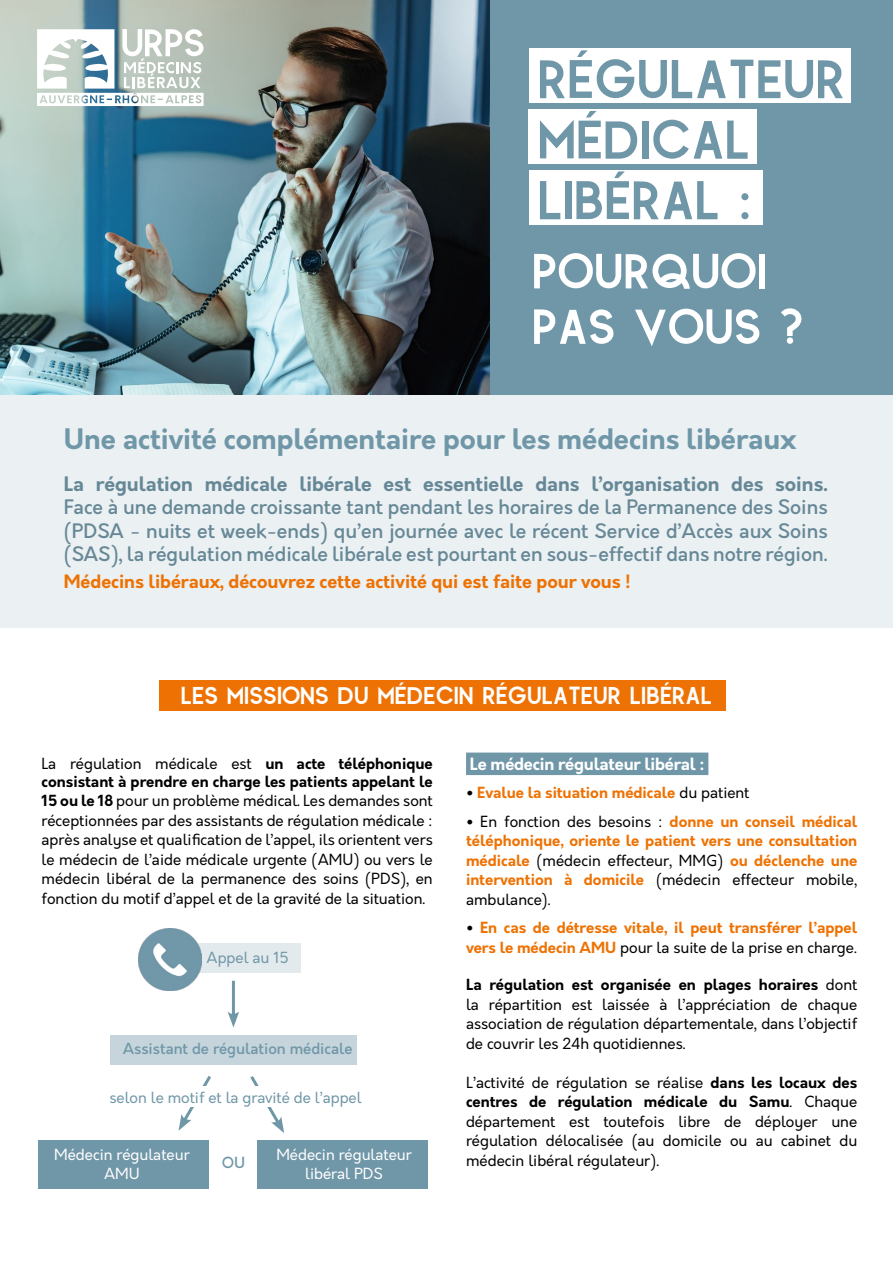
<style>
.page{position:relative;width:893px;height:1263px;background:#fff}
.page>*{position:absolute;margin:0;border:0;box-sizing:border-box;transform-origin:0 0}
.t1{font:79.8px/60.6px "Quirk";color:#7097a8}
.t2{font:72px/55.5px "Quirk";color:#fff}
.t3{font:36px "Quirk";color:#fff}
.t4{font:700 27.6px "Orkney";color:#7097a8}
.t5{font:500 19.5px/23.4px "Orkney";color:#668896;text-align:justify}
.t6{font:700 19.5px "Orkney";color:#668896}
.t7{font:700 18px "Orkney";color:#ee7203}
.t8{font:700 16.5px "Orkney";letter-spacing:-.01em;color:#fff}
.t9{font:15px/19.5px "Orkney";color:#000;text-align:justify}
.t10{font:700 15px/19.5px "Orkney";color:#ee7203;text-align:justify}
.t11{font:700 15px/18px "Orkney";color:#000}
.t12{font:15px/19.5px "Orkney";color:#fff;text-align:center}
.t13{font:15px "Orkney";color:#7097a8}
.t14{font:500 15px "Orkney";color:#7097a8}
.s1{font-weight:400}
.s2{font-weight:700}
.s3{color:#000}
.s4{font-weight:400;color:#000}
</style>
<div class="page">
<div style="left:0;top:394px;width:893px;height:234px;background:#ebf0f3"></div>
<div style="left:480px;top:0;width:413px;height:394px;background:#7097a8"></div>
<div style="left:529px;top:48px;width:321px;height:55px;background:#fff"></div>
<div style="left:529px;top:110px;width:228px;height:54px;background:#fff"></div>
<div style="left:529px;top:170px;width:234px;height:55px;background:#fff"></div>
<img style="left:0;top:1px;width:489px;height:393px">
<div style="left:159px;top:680px;width:566px;height:31px;background:#ee7203"></div>
<div style="left:194px;top:943px;width:107px;height:30px;background:#e2eaed"></div>
<img style="left:139px;top:928px;width:62px;height:62px">
<div style="left:110px;top:1035px;width:247px;height:30px;background:#c6d5dc"></div>
<div style="left:38px;top:1140px;width:170px;height:48px;background:#7097a8"></div>
<div style="left:257px;top:1140px;width:170px;height:48px;background:#7097a8"></div>
<hr style="left:232px;top:981px;width:3px;height:36px;background:#7097a8">
<svg style="left:228px;top:1012px;width:11px;height:15px"></svg>
<svg style="left:179px;top:1076px;width:32px;height:55px"></svg>
<svg style="left:250px;top:1076px;width:34px;height:57px"></svg>
<div style="left:110px;top:1086px;width:247px;height:21px;background:#fff"></div>
<div style="left:466px;top:752px;width:242px;height:23px;background:#7097a8"></div>
<svg style="left:37px;top:29px;width:167px;height:77px"></svg>
<h1 class="t1" style="left:538px;top:43px;width:309px">RÉGULATEUR<br>MÉDICAL<br>LIBÉRAL :</h1>
<h2 class="t2" style="left:532px;top:238px;width:273px">POURQUOI<br>PAS VOUS ?</h2>
<h3 class="t4" style="left:64px;top:421px;width:734px">Une activité complémentaire pour les médecins libéraux</h3>
<h3 class="t6" style="left:64px;top:470px;width:765px">La régulation médicale libérale est essentielle dans l’organisation des soins.</h3>
<p class="t5" style="left:64px;top:496px;width:765px">Face à une demande croissante tant pendant les horaires de la Permanence des Soins (PDSA - nuits et week-ends) qu’en journée avec le récent Service d’Accès aux Soins (SAS), la régulation médicale libérale est pourtant en sous-effectif dans notre région.</p>
<p class="t7" style="left:64px;top:569px;width:569px">Médecins libéraux, découvrez cette activité qui est faite pour vous !</p>
<h3 class="t3" style="left:181px;top:678px;width:533px">LES MISSIONS DU MÉDECIN RÉGULATEUR LIBÉRAL</h3>
<p class="t11" style="left:42px;top:755px;width:393px"><span class="s1">La régulation médicale est</span> un acte téléphonique consistant à prendre en charge les patients appelant le</p>
<p class="t9" style="left:42px;top:791px;width:393px"><span class="s2">15 ou le 18</span> pour un problème médical. Les demandes sont réceptionnées par des assistants de régulation médicale : après analyse et qualification de l’appel, ils orientent vers le médecin de l’aide médicale urgente (AMU) ou vers le médecin libéral de la permanence des soins (PDS), en fonction du motif d’appel et de la gravité de la situation.</p>
<p class="t13" style="left:207px;top:947px;width:84px">Appel au 15</p>
<p class="t14" style="left:123px;top:1039px;width:231px">Assistant de régulation médicale</p>
<p class="t13" style="left:109px;top:1087px;width:254px">selon le motif et la gravité de l’appel</p>
<p class="t12" style="left:54px;top:1145px;width:137px">Médecin régulateur<br>AMU</p>
<p class="t12" style="left:276px;top:1145px;width:137px">Médecin régulateur libéral PDS</p>
<p class="t14" style="left:222px;top:1152px;width:25px">OU</p>
<p class="t8" style="left:470px;top:753px;width:236px">Le médecin régulateur libéral :</p>
<p class="t10" style="left:466px;top:783px;width:285px"><span class="s3">•</span> Evalue la situation médicale <span class="s4">du patient</span></p>
<p class="t10" style="left:466px;top:812px;width:393px"><span class="s3">•</span> <span class="s4">En fonction des besoins :</span> donne un conseil médical téléphonique, oriente le patient vers une consultation médicale <span class="s4">(médecin effecteur, MMG)</span> ou déclenche une intervention à domicile <span class="s4">(médecin effecteur mobile, ambulance).</span></p>
<p class="t10" style="left:466px;top:918px;width:393px"><span class="s3">•</span> En cas de détresse vitale, il peut transférer l’appel vers le médecin AMU <span class="s4">pour la suite de la prise en charge.</span></p>
<p class="t9" style="left:466px;top:975px;width:393px"><span class="s2">La régulation est organisée en plages horaires</span> dont la répartition est laissée à l’appréciation de chaque association de régulation départementale, dans l’objectif de couvrir les 24h quotidiennes.</p>
<p class="t9" style="left:466px;top:1073px;width:393px">L’activité de régulation se réalise <span class="s2">dans les locaux des centres de régulation médicale du Samu</span>. Chaque département est toutefois libre de déployer une régulation délocalisée (au domicile ou au cabinet du médecin libéral régulateur).</p>
</div>
